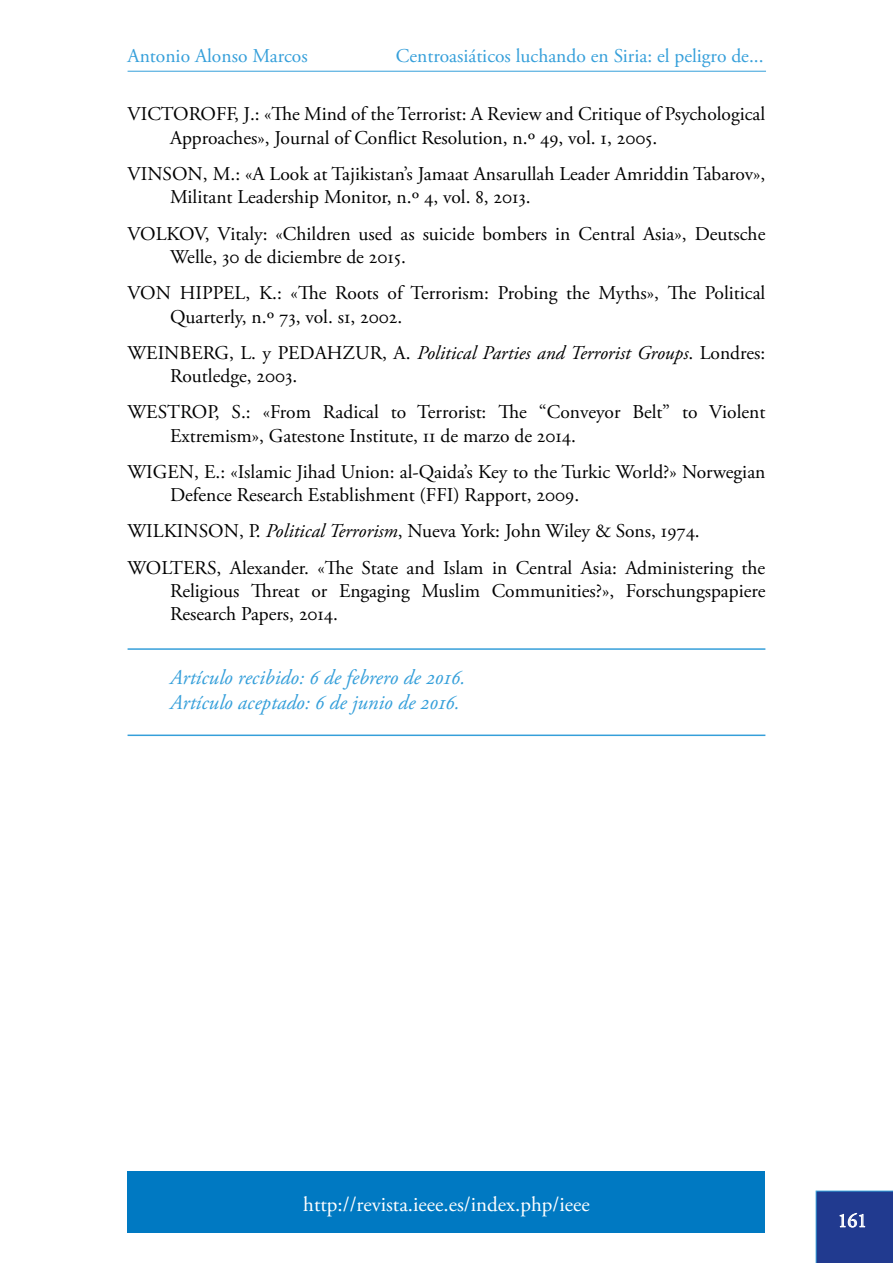
<style>
.page{position:relative;width:893px;height:1263px;background:#fff}
.page>*{position:absolute;margin:0;border:0;box-sizing:border-box;transform-origin:0 0}
.IEEE_FIN_CAPITULO{font:italic 21px/25.2px "Adobe Garamond Pro";color:#359fda}
.t1{font:21px "Adobe Garamond Pro";color:#fff}
.IEEE_bibliografia{font:19.5px/23.4px "Adobe Garamond Pro";color:#000}
.t2{font:19.5px "Adobe Garamond Pro";color:#359fda}
.t3{font:19.5px "Adobe Garamond Pro";color:#fff}
.s1{font-style:italic}
</style>
<div class="page">
<div style="left:816px;top:1191px;width:77px;height:72px;background:#213a8f"></div>
<div style="left:128px;top:1171px;width:637px;height:62px;background:#0079c2"></div>
<hr style="left:128px;top:71px;width:638px;height:1px;background:#359fda">
<hr style="left:128px;top:648px;width:637px;height:2px;background:#359fda">
<hr style="left:128px;top:734px;width:637px;height:2px;background:#359fda">
<p class="t2" style="left:128px;top:44px;width:182px">Antonio Alonso Marcos</p>
<p class="t2" style="left:396px;top:44px;width:369px">Centroasiáticos luchando en Siria: el peligro de...</p>
<p class="IEEE_bibliografia" style="left:170px;top:103px;width:597px;text-indent:-43px">VICTOROFF, J.: «The Mind of the Terrorist: A Review and Critique of Psychological<br>Approaches», Journal of Conflict Resolution, n.º 49, vol. 1, 2005.</p>
<p class="IEEE_bibliografia" style="left:170px;top:163px;width:597px;text-indent:-43px">VINSON, M.: «A Look at Tajikistan’s Jamaat Ansarullah Leader Amriddin Tabarov»,<br>Militant Leadership Monitor, n.º 4, vol. 8, 2013.</p>
<p class="IEEE_bibliografia" style="left:170px;top:222px;width:597px;text-indent:-43px">VOLKOV, Vitaly: «Children used as suicide bombers in Central Asia», Deutsche<br>Welle, 30 de diciembre de 2015.</p>
<p class="IEEE_bibliografia" style="left:170px;top:282px;width:597px;text-indent:-43px">VON HIPPEL, K.: «The Roots of Terrorism: Probing the Myths», The Political<br>Quarterly, n.º 73, vol. s1, 2002.</p>
<p class="IEEE_bibliografia" style="left:170px;top:341px;width:597px;text-indent:-43px">WEINBERG, L. y PEDAHZUR, A. <span class="s1">Political Parties and Terrorist Groups</span>. Londres:<br>Routledge, 2003.</p>
<p class="IEEE_bibliografia" style="left:170px;top:401px;width:597px;text-indent:-43px">WESTROP, S.: «From Radical to Terrorist: The “Conveyor Belt” to Violent<br>Extremism», Gatestone Institute, 11 de marzo de 2014.</p>
<p class="IEEE_bibliografia" style="left:170px;top:461px;width:597px;text-indent:-43px">WIGEN, E.: «Islamic Jihad Union: al-Qaida’s Key to the Turkic World?» Norwegian<br>Defence Research Establishment (FFI) Rapport, 2009.</p>
<p class="IEEE_bibliografia" style="left:128px;top:520px;width:574px">WILKINSON, P. <span class="s1">Political Terrorism</span>, Nueva York: John Wiley &amp; Sons, 1974.</p>
<p class="IEEE_bibliografia" style="left:170px;top:556px;width:597px;text-align:justify;text-indent:-43px">WOLTERS, Alexander. «The State and Islam in Central Asia: Administering the Religious Threat or Engaging Muslim Communities?», Forschungspapiere Research Papers, 2014.</p>
<p class="IEEE_FIN_CAPITULO" style="left:170px;top:665px;width:297px">Artículo recibido: 6 de febrero de 2016.<br>Artículo aceptado: 6 de junio de 2016.</p>
<p class="t1" style="left:303px;top:1191px;width:288px">http://revista.ieee.es/index.php/ieee</p>
<p class="t3" style="left:838px;top:1209px;width:31px">161</p>
</div>
